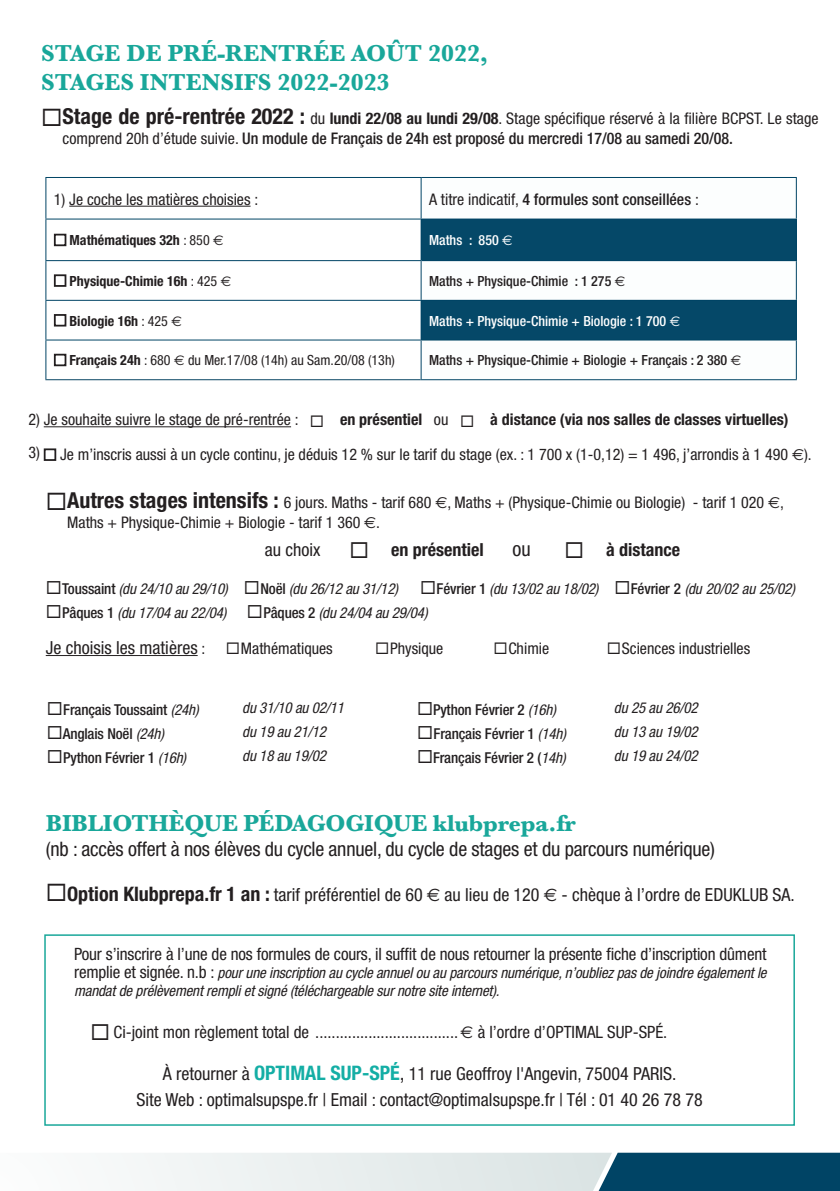
<style>
.page{position:relative;width:840px;height:1191px;background:#fff}
.page>*{position:absolute;margin:0;border:0;box-sizing:border-box;transform-origin:0 0}
.t1{font:700 24px/28.8px "Baskerville";letter-spacing:-.01em;color:#19a79a}
.t2{font:condensed 20px "Helvetica Neue";letter-spacing:-.01em;color:#231f20}
.t3{font:condensed 18px/26px "Helvetica Neue";color:#231f20;text-align:center}
.t4{font:700 condensed 18px "Helvetica Neue";color:#231f20}
.t5{font:condensed 17px "Helvetica Neue";letter-spacing:-.01em;color:#231f20}
.t6{font:condensed 16px/20px "Helvetica Neue";color:#231f20}
.t7{font:700 condensed 16px "Helvetica Neue";color:#231f20}
.t8{font:500 condensed 16px "Helvetica Neue";color:#231f20}
.t9{font:italic condensed 15px/24px "Helvetica Neue";letter-spacing:-.01em;color:#231f20}
.t10{font:500 condensed 15px "Helvetica Neue";letter-spacing:-.01em;color:#231f20}
.t11{font:500 condensed 14px "Helvetica Neue";color:#231f20}
.t12{font:700 condensed 14px "Helvetica Neue";color:#231f20}
.t13{font:condensed 14px "Helvetica Neue";color:#231f20}
.t14{font:500 condensed 14px "Helvetica Neue";color:#fff}
.s1{font-weight:700;font-size:22px}
.s2{font-weight:700}
.s3{font-weight:500}
.s4{font-weight:400}
.s5{font-family:"Euro Sans";font-weight:400;font-stretch:normal}
.s6{font-family:"Euro Sans";font-stretch:normal}
.s7{font-weight:500;font-style:normal}
.s8{font-size:16px}
.s9{font-weight:400;font-style:italic}
.s10{font-weight:700;font-size:20px}
.s11{font-style:normal;font-size:17px}
.s12{font-weight:700;font-size:20px;color:#14aea5}
.s13{font-size:20px}
</style>
<div class="page">
<svg style="left:131px;top:1152px;width:708px;height:39px"></svg>
<svg style="left:421px;top:178px;width:374px;height:201px"></svg>
<div style="left:421px;top:219px;width:374px;height:42px;background:#054868"></div>
<div style="left:421px;top:300px;width:374px;height:40px;background:#054868"></div>
<hr style="left:45px;top:178px;width:1px;height:40px;background:#004465">
<hr style="left:795px;top:178px;width:1px;height:40px;background:#004465">
<hr style="left:45px;top:219px;width:1px;height:41px;background:#004465">
<hr style="left:45px;top:261px;width:1px;height:39px;background:#004465">
<hr style="left:795px;top:261px;width:1px;height:39px;background:#004465">
<hr style="left:45px;top:301px;width:1px;height:38px;background:#004465">
<hr style="left:795px;top:301px;width:1px;height:38px;background:#004465">
<hr style="left:45px;top:340px;width:1px;height:39px;background:#004465">
<hr style="left:795px;top:340px;width:1px;height:39px;background:#004465">
<hr style="left:420px;top:178px;width:1px;height:40px;background:#004465">
<hr style="left:421px;top:218px;width:375px;height:1px;background:#004465">
<hr style="left:45px;top:260px;width:376px;height:1px;background:#004465">
<hr style="left:420px;top:261px;width:1px;height:39px;background:#004465">
<hr style="left:45px;top:300px;width:376px;height:1px;background:#004465">
<hr style="left:421px;top:300px;width:375px;height:1px;background:#004465">
<hr style="left:420px;top:301px;width:1px;height:38px;background:#004465">
<hr style="left:45px;top:339px;width:376px;height:1px;background:#004465">
<hr style="left:420px;top:340px;width:1px;height:39px;background:#004465">
<hr style="left:420px;top:379px;width:376px;height:1px;background:#004465">
<hr style="left:45px;top:177px;width:376px;height:1px;background:#004465">
<hr style="left:45px;top:218px;width:376px;height:1px;background:#004465">
<hr style="left:421px;top:177px;width:375px;height:1px;background:#004465">
<hr style="left:420px;top:219px;width:1px;height:41px;background:#004465">
<hr style="left:795px;top:219px;width:1px;height:41px;background:#004465">
<hr style="left:421px;top:260px;width:375px;height:1px;background:#004465">
<hr style="left:421px;top:339px;width:375px;height:1px;background:#004465">
<hr style="left:45px;top:379px;width:375px;height:1px;background:#094563">
<hr style="left:69px;top:206px;width:181px;height:1px;background:#231f20">
<div style="left:54px;top:234px;width:12px;height:12px;border:2px solid #231f20"></div>
<div style="left:54px;top:274px;width:12px;height:13px;border:2px solid #231f20"></div>
<div style="left:54px;top:314px;width:12px;height:12px;border:2px solid #231f20"></div>
<div style="left:54px;top:354px;width:12px;height:12px;border:2px solid #231f20"></div>
<hr style="left:44px;top:426px;width:247px;height:1px;background:#231f20">
<div style="left:44px;top:448px;width:12px;height:13px;border:2px solid #231f20"></div>
<div style="left:44px;top:934px;width:750px;height:191px;border:2px solid #19a79a"></div>
<hr style="left:46px;top:655px;width:151px;height:1px;background:#231f20">
<h1 class="t1" style="left:41px;top:39px;width:448px">STAGE DE PRÉ-RENTRÉE AOÛT 2022,<br>STAGES INTENSIFS 2022-2023</h1>
<p class="t6" style="left:62px;top:108px;width:757px;text-indent:-21px">◻<span class="s1">Stage de pré-rentrée 2022 :</span> du <span class="s2">lundi 22/08 au lundi 29/08</span>. Stage spécifique réservé à la filière BCPST. Le stage comprend 20h d’étude suivie. <span class="s3">Un module de Français de 24h est proposé du mercredi 17/08 au samedi 20/08.</span></p>
<p class="t6" style="left:54px;top:189px;width:206px">1) Je coche les matières choisies :</p>
<p class="t8" style="left:429px;top:189px;width:271px"><span class="s4">A titre indicatif,</span> 4 formules sont conseillées <span class="s4">:</span></p>
<p class="t12" style="left:69px;top:232px;width:155px">Mathématiques 32h <span class="s4">: 850</span> <span class="s5">€</span></p>
<p class="t14" style="left:429px;top:232px;width:85px">Maths : 850 <span class="s5">€</span></p>
<p class="t12" style="left:69px;top:272px;width:163px">Physique-Chimie 16h <span class="s4">: 425</span> <span class="s5">€</span></p>
<p class="t11" style="left:429px;top:273px;width:198px">Maths + Physique-Chimie : 1 275 <span class="s5">€</span></p>
<p class="t12" style="left:69px;top:312px;width:114px">Biologie 16h <span class="s4">: 425</span> <span class="s5">€</span></p>
<p class="t14" style="left:429px;top:312px;width:252px">Maths + Physique-Chimie + Biologie : 1 700 <span class="s5">€</span></p>
<p class="t13" style="left:69px;top:352px;width:326px"><span class="s2">Français 24h</span> : 680 <span class="s6">€</span> du Mer.17/08 (14h) au Sam.20/08 (13h)</p>
<p class="t11" style="left:429px;top:352px;width:313px">Maths + Physique-Chimie + Biologie + Français : 2 380 <span class="s5">€</span></p>
<p class="t7" style="left:28px;top:410px;width:761px"><span class="s4">2) Je souhaite suivre le stage de pré-rentrée :</span> ◻ en présentiel <span class="s4">ou</span> ◻ à distance (via nos salles de classes virtuelles)</p>
<p class="t6" style="left:28px;top:444px;width:784px">3) Je m’inscris aussi à un cycle continu, je déduis 12 % sur le tarif du stage (ex. : 1 700 x (1-0,12) = 1 496, j’arrondis à 1 490 <span class="s6">€</span>).</p>
<p class="t6" style="left:67px;top:492px;width:718px;text-indent:-21px">◻<span class="s1">Autres stages intensifs :</span> 6 jours. Maths - tarif 680 <span class="s6">€</span>, Maths + (Physique-Chimie ou Biologie) - tarif 1 020 <span class="s6">€</span>,<br>Maths + Physique-Chimie + Biologie - tarif 1 360 <span class="s6">€</span>.</p>
<p class="t3" style="left:265px;top:537px;width:57px">au choix</p>
<p class="t4" style="left:349px;top:539px;width:136px">◻ en présentiel</p>
<p class="t2" style="left:512px;top:537px;width:20px">ou</p>
<p class="t4" style="left:564px;top:539px;width:117px">◻ à distance</p>
<p class="t9" style="left:46px;top:577px;width:750px">◻<span class="s7">Toussaint</span> (du 24/10 au 29/10) ◻<span class="s7">Noël</span> (du 26/12 au 31/12) ◻<span class="s7">Février 1</span> (du 13/02 au 18/02) ◻<span class="s7">Février 2</span> (du 20/02 au 25/02)</p>
<p class="t9" style="left:46px;top:601px;width:383px">◻<span class="s7">Pâques 1</span> (du 17/04 au 22/04) ◻<span class="s7">Pâques 2</span> (du 24/04 au 29/04)</p>
<p class="t3" style="left:46px;top:634px;width:161px">Je choisis les matières <span class="s8">:</span></p>
<p class="t6" style="left:226px;top:638px;width:108px">◻Mathématiques</p>
<p class="t6" style="left:375px;top:638px;width:70px">◻Physique</p>
<p class="t6" style="left:493px;top:638px;width:57px">◻Chimie</p>
<p class="t6" style="left:606px;top:638px;width:145px">◻Sciences industrielles</p>
<p class="t10" style="left:47px;top:701px;width:153px">◻Français Toussaint <span class="s9">(24h)</span></p>
<p class="t10" style="left:47px;top:725px;width:119px">◻Anglais Noël <span class="s9">(24h)</span></p>
<p class="t10" style="left:47px;top:749px;width:141px">◻Python Février 1 <span class="s9">(16h)</span></p>
<p class="t9" style="left:242px;top:696px;width:103px">du 31/10 au 02/11 du 19 au 21/12<br>du 18 au 19/02</p>
<p class="t10" style="left:417px;top:701px;width:140px">◻Python Février 2 <span class="s9">(16h)</span></p>
<p class="t10" style="left:417px;top:725px;width:150px">◻Français Février 1 <span class="s9">(14h)</span></p>
<p class="t10" style="left:417px;top:749px;width:150px">◻Français Février 2 (<span class="s9">14h)</span></p>
<p class="t9" style="left:613px;top:696px;width:85px;text-align:justify">du 25 au 26/02 du 13 au 19/02 du 19 au 24/02</p>
<h1 class="t1" style="left:46px;top:809px;width:531px">BIBLIOTHÈQUE PÉDAGOGIQUE klubprepa.fr</h1>
<p class="t2" style="left:46px;top:837px;width:670px">(nb : accès offert à nos élèves du cycle annuel, du cycle de stages et du parcours numérique)</p>
<p class="t3" style="left:46px;top:881px;width:750px">◻<span class="s10">Option Klubprepa.fr 1 an :</span> tarif préférentiel de 60 <span class="s6">€</span> au lieu de 120 <span class="s6">€</span> - chèque à l’ordre de EDUKLUB SA.</p>
<p class="t5" style="left:74px;top:944px;width:693px">Pour s’inscrire à l’une de nos formules de cours, il suffit de nous retourner la présente fiche d’inscription dûment</p>
<p class="t9" style="left:74px;top:963px;width:693px;line-height:18px"><span class="s11">remplie et signée. n.b :</span> pour une inscription au cycle annuel ou au parcours numérique, n’oubliez pas de joindre également le mandat de prélèvement rempli et signé (téléchargeable sur notre site internet).</p>
<p class="t5" style="left:90px;top:1022px;width:578px">◻ Ci-joint mon règlement total de ...................................<span class="s6">€</span> à l’ordre d’OPTIMAL SUP-SPÉ.</p>
<p class="t3" style="left:136px;top:1060px;width:567px">À retourner à <span class="s12">OPTIMAL SUP-SPÉ</span><span class="s13">,</span> 11 rue Geoffroy l'Angevin, 75004 PARIS.<br>Site Web : optimalsupspe.fr | Email : contact@optimalsupspe.fr | Tél : 01 40 26 78 78</p>
</div>
